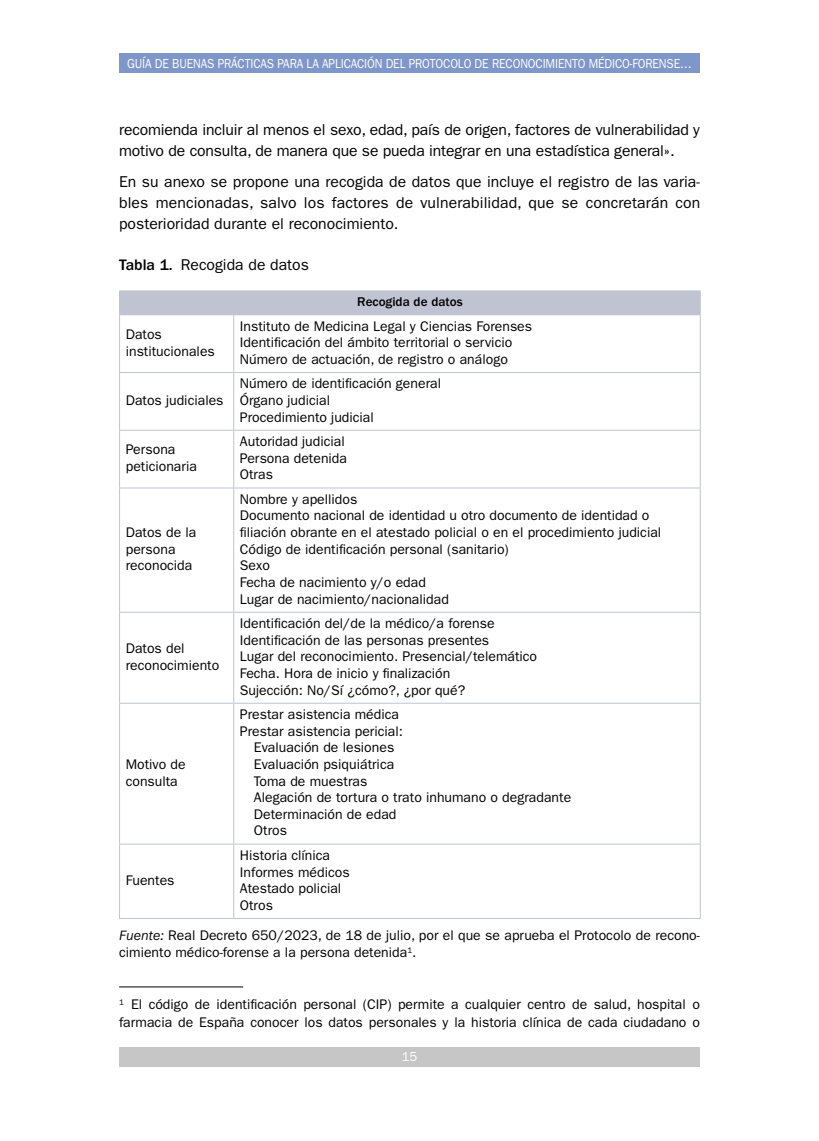
<style>
.page{position:relative;width:819px;height:1141px;background:#fff}
.page>*{position:absolute;margin:0;border:0;box-sizing:border-box;transform-origin:0 0}
.Texto_General{font:15.75px/21px "ITC Franklin Gothic Std";letter-spacing:-.01em;color:#000}
.Tabla_Titulo{font:15.75px "ITC Franklin Gothic Std";color:#000}
.Tabla_Texto{font:14px/16.6px "ITC Franklin Gothic Std";color:#000}
.Notas_a_pie{font:14px/17.5px "ITC Franklin Gothic Std";color:#000}
.Tabla_Fuente{font:14px/17.5px "ITC Franklin Gothic Std";color:#000}
.t1{font:13.12px "ITC Franklin Gothic Std";letter-spacing:-.01em;color:#fff;scale:.89 1}
.Tabla_Cabecera{font:500 13.12px "ITC Franklin Gothic Std";color:#000}
.t2{font:13.12px "ITC Franklin Gothic Std";letter-spacing:-.01em;color:#fff}
.s1{font-weight:500}
.s2{font-style:italic}
</style>
<div class="page">
<div style="left:119px;top:53px;width:580px;height:20px;background:#7f96c9"></div>
<div style="left:119px;top:1047px;width:580px;height:20px;background:#c6c6c6"></div>
<div style="left:119px;top:291px;width:581px;height:24px;background:#c0c3d1"></div>
<hr style="left:119px;top:290px;width:115px;height:1px;background:#c0c3d1">
<hr style="left:234px;top:290px;width:466px;height:1px;background:#c0c3d1">
<hr style="left:119px;top:315px;width:1px;height:57px;background:#c0c3d1">
<hr style="left:119px;top:372px;width:115px;height:1px;background:#c0c3d1">
<hr style="left:119px;top:373px;width:1px;height:57px;background:#c0c3d1">
<hr style="left:233px;top:373px;width:1px;height:57px;background:#c0c3d1">
<hr style="left:699px;top:373px;width:1px;height:57px;background:#c0c3d1">
<hr style="left:119px;top:430px;width:115px;height:1px;background:#c0c3d1">
<hr style="left:119px;top:431px;width:1px;height:57px;background:#c0c3d1">
<hr style="left:234px;top:430px;width:466px;height:1px;background:#c0c3d1">
<hr style="left:233px;top:431px;width:1px;height:57px;background:#c0c3d1">
<hr style="left:699px;top:431px;width:1px;height:57px;background:#c0c3d1">
<hr style="left:119px;top:488px;width:115px;height:1px;background:#c0c3d1">
<hr style="left:119px;top:488px;width:1px;height:124px;background:#c0c3d1">
<hr style="left:234px;top:488px;width:466px;height:1px;background:#c0c3d1">
<hr style="left:233px;top:488px;width:1px;height:124px;background:#c0c3d1">
<hr style="left:699px;top:488px;width:1px;height:124px;background:#c0c3d1">
<hr style="left:119px;top:612px;width:115px;height:1px;background:#c0c3d1">
<hr style="left:119px;top:613px;width:1px;height:90px;background:#c0c3d1">
<hr style="left:234px;top:612px;width:466px;height:1px;background:#c0c3d1">
<hr style="left:233px;top:613px;width:1px;height:90px;background:#c0c3d1">
<hr style="left:699px;top:613px;width:1px;height:90px;background:#c0c3d1">
<hr style="left:119px;top:703px;width:115px;height:1px;background:#c0c3d1">
<hr style="left:119px;top:704px;width:1px;height:140px;background:#c0c3d1">
<hr style="left:234px;top:703px;width:466px;height:1px;background:#c0c3d1">
<hr style="left:233px;top:704px;width:1px;height:140px;background:#c0c3d1">
<hr style="left:699px;top:704px;width:1px;height:140px;background:#c0c3d1">
<hr style="left:119px;top:844px;width:115px;height:1px;background:#c0c3d1">
<hr style="left:119px;top:845px;width:1px;height:73px;background:#c0c3d1">
<hr style="left:234px;top:844px;width:466px;height:1px;background:#c0c3d1">
<hr style="left:233px;top:845px;width:1px;height:73px;background:#c0c3d1">
<hr style="left:699px;top:845px;width:1px;height:73px;background:#c0c3d1">
<hr style="left:119px;top:918px;width:115px;height:1px;background:#c0c3d1">
<hr style="left:234px;top:918px;width:466px;height:1px;background:#c0c3d1">
<hr style="left:233px;top:315px;width:1px;height:57px;background:#c0c3d1">
<hr style="left:699px;top:315px;width:1px;height:57px;background:#c0c3d1">
<hr style="left:234px;top:372px;width:466px;height:1px;background:#c0c3d1">
<hr style="left:119px;top:986px;width:124px;height:1px;background:#000">
<p class="t1" style="left:127px;top:56px;width:636px">GUÍA DE BUENAS PRÁCTICAS PARA LA APLICACIÓN DEL PROTOCOLO DE RECONOCIMIENTO MÉDICO-FORENSE…</p>
<p class="Texto_General" style="left:119px;top:119px;width:582px">recomienda incluir al menos el sexo, edad, país de origen, factores de vulnerabilidad y motivo de consulta, de manera que se pueda integrar en una estadística general».</p>
<p class="Texto_General" style="left:119px;top:171px;width:582px;text-align:justify">En su anexo se propone una recogida de datos que incluye el registro de las varia&shy;bles mencionadas, salvo los factores de vulnerabilidad, que se concretarán con posterioridad durante el reconocimiento.</p>
<p class="Tabla_Titulo" style="left:119px;top:256px;width:191px"><span class="s1">Tabla 1.</span> Recogida de datos</p>
<p class="Tabla_Cabecera" style="left:357px;top:294px;width:107px">Recogida de datos</p>
<p class="Tabla_Texto" style="left:126px;top:326px;width:91px">Datos institucionales</p>
<p class="Tabla_Texto" style="left:240px;top:318px;width:294px">Instituto de Medicina Legal y Ciencias Forenses</p>
<p class="Tabla_Texto" style="left:240px;top:334px;width:274px">Identificación del ámbito territorial o servicio</p>
<p class="Tabla_Texto" style="left:240px;top:351px;width:269px">Número de actuación, de registro o análogo</p>
<p class="Tabla_Texto" style="left:126px;top:392px;width:99px">Datos judiciales</p>
<p class="Tabla_Texto" style="left:126px;top:441px;width:73px">Persona peticionaria</p>
<p class="Tabla_Texto" style="left:126px;top:524px;width:72px">Datos de la persona reconocida</p>
<p class="Tabla_Texto" style="left:126px;top:640px;width:95px">Datos del reconocimiento</p>
<p class="Tabla_Texto" style="left:126px;top:756px;width:61px">Motivo de consulta</p>
<p class="Tabla_Texto" style="left:240px;top:375px;width:203px">Número de identificación general</p>
<p class="Tabla_Texto" style="left:240px;top:392px;width:92px">Órgano judicial</p>
<p class="Tabla_Texto" style="left:240px;top:409px;width:135px">Procedimiento judicial</p>
<p class="Tabla_Texto" style="left:240px;top:433px;width:106px">Autoridad judicial</p>
<p class="Tabla_Texto" style="left:240px;top:450px;width:109px">Persona detenida</p>
<p class="Tabla_Texto" style="left:240px;top:466px;width:35px">Otras</p>
<p class="Tabla_Texto" style="left:240px;top:491px;width:119px">Nombre y apellidos</p>
<p class="Tabla_Texto" style="left:240px;top:507px;width:423px">Documento nacional de identidad u otro documento de identidad o filiación obrante en el atestado policial o en el procedimiento judicial</p>
<p class="Tabla_Texto" style="left:240px;top:541px;width:270px">Código de identificación personal (sanitario)</p>
<p class="Tabla_Texto" style="left:240px;top:557px;width:31px">Sexo</p>
<p class="Tabla_Texto" style="left:240px;top:574px;width:187px">Fecha de nacimiento y/o edad</p>
<p class="Tabla_Texto" style="left:240px;top:591px;width:210px">Lugar de nacimiento/nacionalidad</p>
<p class="Tabla_Texto" style="left:240px;top:615px;width:256px">Identificación del/de la médico/a forense</p>
<p class="Tabla_Texto" style="left:240px;top:632px;width:251px">Identificación de las personas presentes</p>
<p class="Tabla_Texto" style="left:240px;top:648px;width:299px">Lugar del reconocimiento. Presencial/telemático</p>
<p class="Tabla_Texto" style="left:240px;top:665px;width:212px">Fecha. Hora de inicio y finalización</p>
<p class="Tabla_Texto" style="left:240px;top:682px;width:227px">Sujección: No/Sí ¿cómo?, ¿por qué?</p>
<p class="Tabla_Texto" style="left:240px;top:706px;width:161px">Prestar asistencia médica</p>
<p class="Tabla_Texto" style="left:240px;top:723px;width:164px">Prestar asistencia pericial:</p>
<p class="Tabla_Texto" style="left:254px;top:739px;width:142px">Evaluación de lesiones</p>
<p class="Tabla_Texto" style="left:254px;top:756px;width:142px">Evaluación psiquiátrica</p>
<p class="Tabla_Texto" style="left:254px;top:773px;width:115px">Toma de muestras</p>
<p class="Tabla_Texto" style="left:254px;top:789px;width:319px">Alegación de tortura o trato inhumano o degradante</p>
<p class="Tabla_Texto" style="left:254px;top:806px;width:144px">Determinación de edad</p>
<p class="Tabla_Texto" style="left:254px;top:822px;width:35px">Otros</p>
<p class="Tabla_Texto" style="left:240px;top:847px;width:92px">Historia clínica</p>
<p class="Tabla_Texto" style="left:240px;top:864px;width:111px">Informes médicos</p>
<p class="Tabla_Texto" style="left:240px;top:880px;width:103px">Atestado policial</p>
<p class="Tabla_Texto" style="left:240px;top:897px;width:35px">Otros</p>
<p class="Tabla_Fuente" style="left:119px;top:926px;width:582px"><span class="s2">Fuente:</span> Real Decreto 650/2023, de 18 de julio, por el que se aprueba el Protocolo de recono&shy;cimiento médico-forense a la persona detenida<sup>1</sup>.</p>
<p class="Notas_a_pie" style="left:119px;top:996px;width:582px"><sup>1</sup> El código de identificación personal (CIP) permite a cualquier centro de salud, hospital o farmacia de España conocer los datos personales y la historia clínica de cada ciudadano o</p>
<p class="Tabla_Texto" style="left:126px;top:872px;width:50px">Fuentes</p>
<p class="t2" style="left:401px;top:1049px;width:17px">15</p>
</div>
